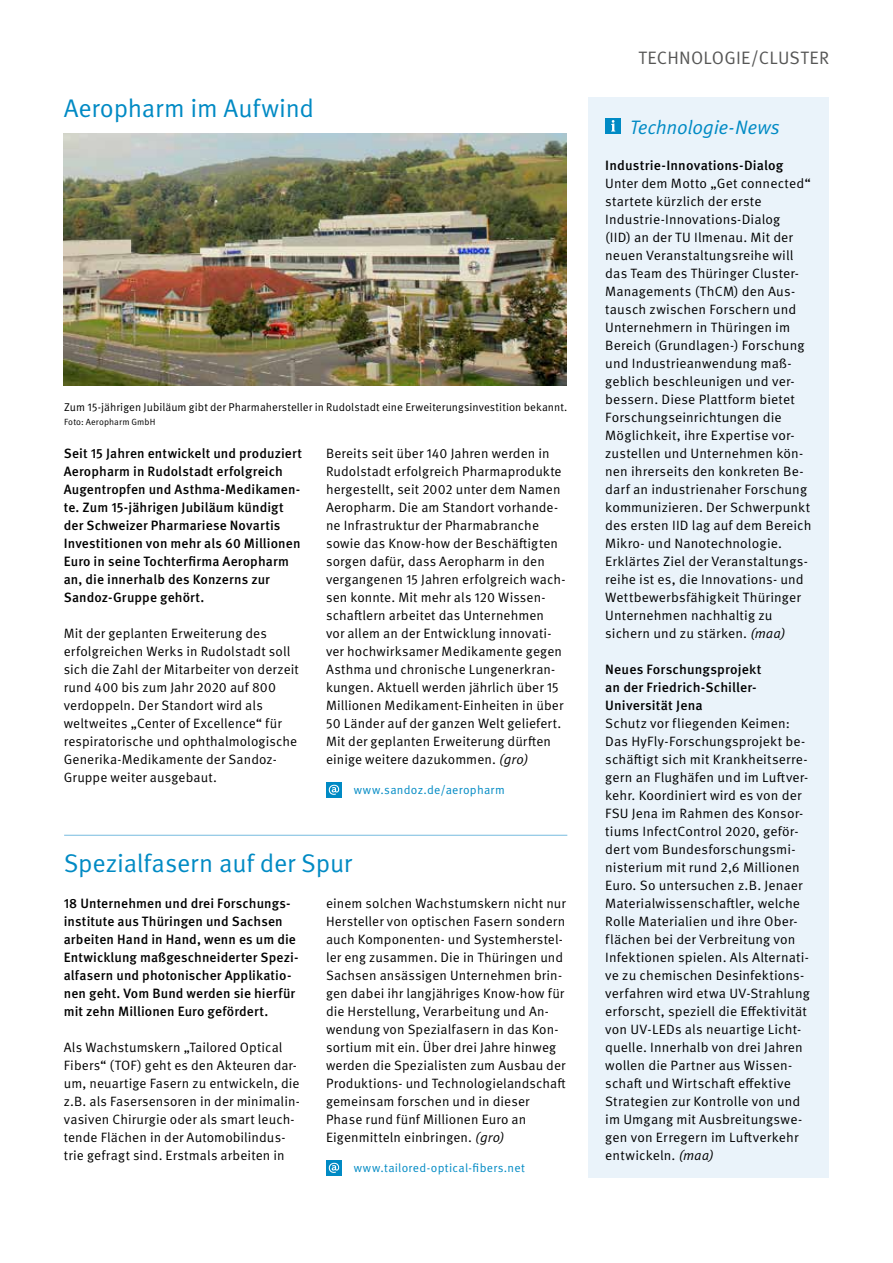
<style>
.page{position:relative;width:893px;height:1263px;background:#fff}
.page>*{position:absolute;margin:0;border:0;box-sizing:border-box;transform-origin:0 0}
.t1{font:25.5px "Meta OT Norm";letter-spacing:-.01em;color:#008ac4}
.t2{font:19.5px "Meta OT Norm Ita";letter-spacing:-.01em;color:#008ac4}
.t3{font:18px "Meta OT Norm";letter-spacing:.015em;color:#565655}
.t4{font:13.5px/18px "Meta OT Norm";letter-spacing:.01em;color:#000}
.t5{font:500 13.5px/18px "Meta OT";letter-spacing:.01em;color:#000}
.t6{font:12px "Meta OT Norm";letter-spacing:.02em;color:#008ac4}
.t7{font:11.25px "Meta OT Norm";letter-spacing:.005em;color:#000}
.t8{font:9px "Meta OT Norm";letter-spacing:.015em;color:#000}
.s1{font-family:"Meta OT Norm Ita"}
</style>
<div class="page">
<div style="left:588px;top:98px;width:241px;height:1080px;background:#eaf3fa"></div>
<div style="left:605px;top:118px;width:16px;height:16px;background:#008ac4"></div>
<svg style="left:611px;top:120px;width:4px;height:12px"></svg>
<hr style="left:64px;top:835px;width:503px;height:1px;background:#86c2e3">
<div style="left:326px;top:782px;width:16px;height:16px;background:#008ac4"></div>
<svg style="left:329px;top:785px;width:10px;height:10px"></svg>
<div style="left:326px;top:1160px;width:16px;height:16px;background:#008ac4"></div>
<svg style="left:329px;top:1163px;width:10px;height:10px"></svg>
<img style="left:64px;top:134px;width:503px;height:252px">
<h1 class="t1" style="left:64px;top:93px;width:252px">Aeropharm im Aufwind</h1>
<p class="t7" style="left:64px;top:400px;width:505px">Zum 15-jährigen Jubiläum gibt der Pharmahersteller in Rudolstadt eine Erweiterungsinvestition bekannt.</p>
<p class="t8" style="left:64px;top:416px;width:93px">Foto: Aeropharm GmbH</p>
<p class="t5" style="left:64px;top:444px;width:240px">Seit 15 Jahren entwickelt und produziert Aeropharm in Rudolstadt erfolgreich Augentropfen und Asthma-Medikamen&shy;te. Zum 15-jährigen Jubiläum kündigt der Schweizer Pharmariese Novartis Investitionen von mehr als 60 Millionen Euro in seine Tochterfirma Aeropharm an, die innerhalb des Konzerns zur Sandoz-Gruppe gehört.</p>
<p class="t4" style="left:64px;top:624px;width:237px">Mit der geplanten Erweiterung des erfolgreichen Werks in Rudolstadt soll sich die Zahl der Mitarbeiter von derzeit rund 400 bis zum Jahr 2020 auf 800 verdoppeln. Der Standort wird als weltweites „Center of Excellence“ für respiratorische und ophthalmologische Generika-Medikamente der Sandoz-Gruppe weiter ausgebaut.</p>
<p class="t4" style="left:326px;top:444px;width:241px">Bereits seit über 140 Jahren werden in Rudolstadt erfolgreich Pharmaprodukte hergestellt, seit 2002 unter dem Namen Aeropharm. Die am Standort vorhande&shy;ne Infrastruktur der Pharmabranche sowie das Know-how der Beschäftigten sorgen dafür, dass Aeropharm in den vergangenen 15 Jahren erfolgreich wach&shy;sen konnte. Mit mehr als 120 Wissen&shy;schaftlern arbeitet das Unternehmen vor allem an der Entwicklung innovati&shy;ver hochwirksamer Medikamente gegen Asthma und chronische Lungenerkran&shy;kungen. Aktuell werden jährlich über 15<br>Millionen Medikament-Einheiten in über 50 Länder auf der ganzen Welt geliefert.<br>Mit der geplanten Erweiterung dürften einige weitere dazukommen. <span class="s1">(gro)</span></p>
<p class="t6" style="left:354px;top:783px;width:153px">www.sandoz.de/aeropharm</p>
<h1 class="t1" style="left:64px;top:848px;width:290px">Spezialfasern auf der Spur</h1>
<p class="t5" style="left:64px;top:894px;width:236px">18 Unternehmen und drei Forschungs&shy;institute aus Thüringen und Sachsen arbeiten Hand in Hand, wenn es um die Entwicklung maßgeschneiderter Spezi&shy;alfasern und photonischer Applikatio&shy;nen geht. Vom Bund werden sie hierfür mit zehn Millionen Euro gefördert.</p>
<p class="t4" style="left:64px;top:1038px;width:238px">Als Wachstumskern „Tailored Optical Fibers“ (TOF) geht es den Akteuren dar&shy;um, neuartige Fasern zu entwickeln, die z.B. als Fasersensoren in der minimalin&shy;vasiven Chirurgie oder als smart leuch&shy;tende Flächen in der Automobilindus&shy;trie gefragt sind. Erstmals arbeiten in</p>
<p class="t4" style="left:326px;top:894px;width:241px">einem solchen Wachstumskern nicht nur Hersteller von optischen Fasern sondern auch Komponenten- und Systemherstel&shy;ler eng zusammen. Die in Thüringen und Sachsen ansässigen Unternehmen brin&shy;gen dabei ihr langjähriges Know-how für die Herstellung, Verarbeitung und An&shy;wendung von Spezialfasern in das Kon&shy;sortium mit ein. Über drei Jahre hinweg werden die Spezialisten zum Ausbau der Produktions- und Technologielandschaft gemeinsam forschen und in dieser Phase rund fünf Millionen Euro an Eigenmitteln einbringen. <span class="s1">(gro)</span></p>
<p class="t6" style="left:354px;top:1161px;width:173px">www.tailored-optical-fibers.net</p>
<h3 class="t3" style="left:638px;top:46px;width:192px">TECHNOLOGIE/CLUSTER</h3>
<h2 class="t2" style="left:630px;top:115px;width:152px">Technologie-News</h2>
<p class="t5" style="left:605px;top:156px;width:180px">Industrie-Innovations-Dialog</p>
<p class="t4" style="left:605px;top:174px;width:208px">Unter dem Motto „Get connected“ startete kürzlich der erste<br>Industrie-Innovations-Dialog<br>(IID) an der TU Ilmenau. Mit der neuen Veranstaltungsreihe will das Team des Thüringer Cluster-<br>Managements (ThCM) den Aus&shy;tausch zwischen Forschern und<br>Unternehmern in Thüringen im<br>Bereich (Grundlagen-) Forschung und Industrieanwendung maß&shy;geblich beschleunigen und ver&shy;bessern. Diese Plattform bietet<br>Forschungseinrichtungen die<br>Möglichkeit, ihre Expertise vor&shy;zustellen und Unternehmen kön&shy;nen ihrerseits den konkreten Be&shy;darf an industrienaher Forschung kommunizieren. Der Schwerpunkt des ersten IID lag auf dem Bereich<br>Mikro- und Nanotechnologie.<br>Erklärtes Ziel der Veranstaltungs&shy;reihe ist es, die Innovations- und<br>Wettbewerbsfähigkeit Thüringer<br>Unternehmen nachhaltig zu sichern und zu stärken. <span class="s1">(maa)</span></p>
<p class="t5" style="left:605px;top:660px;width:158px">Neues Forschungsprojekt an der Friedrich-Schiller-<br>Universität Jena</p>
<p class="t4" style="left:605px;top:714px;width:206px">Schutz vor fliegenden Keimen:<br>Das HyFly-Forschungsprojekt be&shy;schäftigt sich mit Krankheitserre&shy;gern an Flughäfen und im Luftver&shy;kehr. Koordiniert wird es von der<br>FSU Jena im Rahmen des Konsor&shy;tiums InfectControl 2020, geför&shy;dert vom Bundesforschungsmi&shy;nisterium mit rund 2,6 Millionen<br>Euro. So untersuchen z.B. Jenaer<br>Materialwissenschaftler, welche<br>Rolle Materialien und ihre Ober&shy;flächen bei der Verbreitung von<br>Infektionen spielen. Als Alternati&shy;ve zu chemischen Desinfektions&shy;verfahren wird etwa UV-Strahlung erforscht, speziell die Effektivität von UV-LEDs als neuartige Licht&shy;quelle. Innerhalb von drei Jahren wollen die Partner aus Wissen&shy;schaft und Wirtschaft effektive<br>Strategien zur Kontrolle von und im Umgang mit Ausbreitungswe&shy;gen von Erregern im Luftverkehr entwickeln. <span class="s1">(maa)</span></p>
</div>
